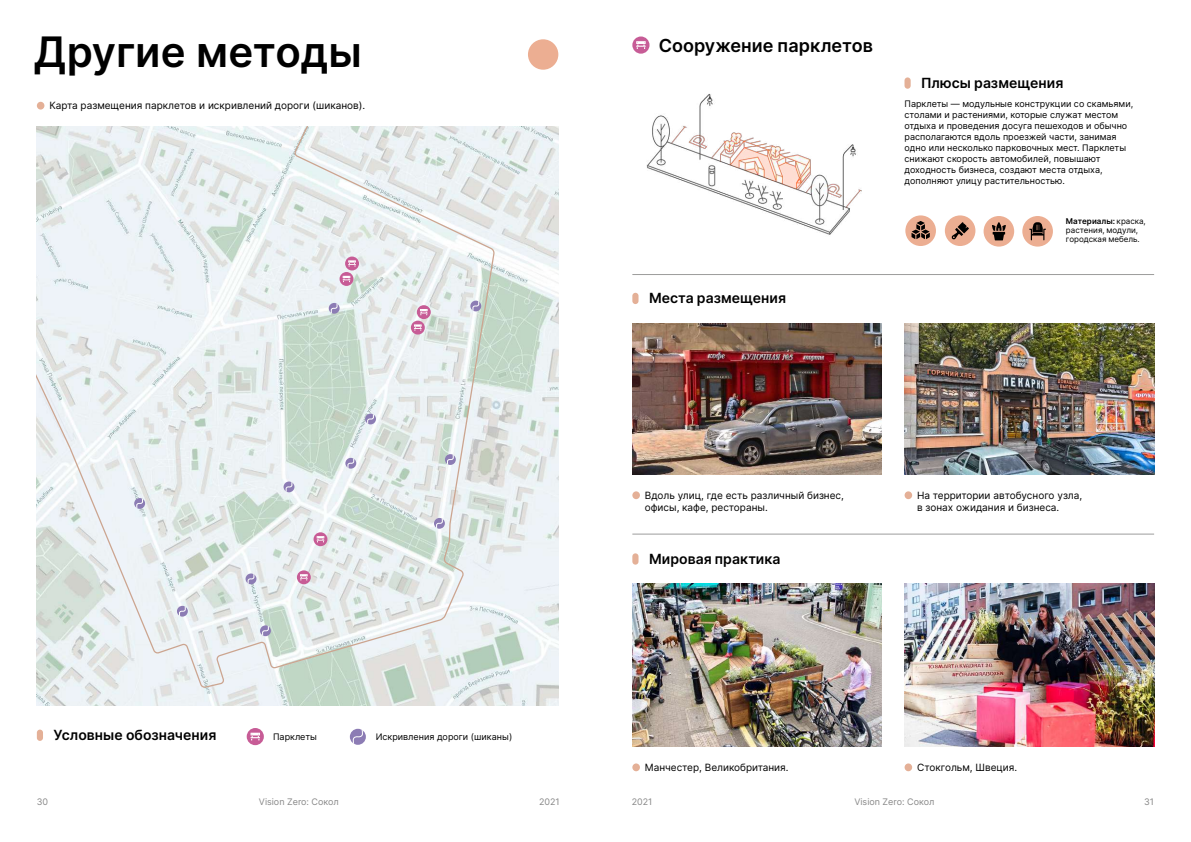
<style>
.page{position:relative;width:1191px;height:842px;background:#fff}
.page>*{position:absolute;margin:0;border:0;box-sizing:border-box;transform-origin:0 0}
.t1{font:600 42px "Inter";letter-spacing:-.005em;color:#000}
.t2{font:600 18px "Inter";color:#000}
.t3{font:600 14px "Inter";letter-spacing:.005em;color:#000}
.t4{font:10px/12px "Inter";color:#000}
.t5{font:9px/11px "Inter";color:#000}
.t6{font:9px "Inter";color:#878787}
.t7{font:8px/9px "Inter";color:#000}
.s1{font-weight:600}
</style>
<div class="page">
<img style="left:37px;top:127px;width:521px;height:579px">
<div style="left:528px;top:39px;width:30px;height:31px;background:#ecae92;border-radius:50%"></div>
<svg style="left:247px;top:728px;width:17px;height:17px"></svg>
<svg style="left:250px;top:733px;width:10px;height:7px"></svg>
<svg style="left:350px;top:729px;width:15px;height:16px"></svg>
<img style="left:632px;top:584px;width:250px;height:163px">
<img style="left:646px;top:93px;width:216px;height:142px">
<img style="left:632px;top:323px;width:250px;height:151px">
<img style="left:904px;top:323px;width:250px;height:151px">
<img style="left:904px;top:584px;width:250px;height:163px">
<div style="left:632px;top:36px;width:17px;height:18px;background:#c75c96;border-radius:50%"></div>
<svg style="left:636px;top:41px;width:9px;height:8px"></svg>
<hr style="left:632px;top:534px;width:522px;height:1px;background:#9d9d9c">
<hr style="left:632px;top:274px;width:522px;height:1px;background:#9d9d9c">
<div style="left:945px;top:215px;width:30px;height:31px;background:#ecae92;border-radius:50%"></div>
<div style="left:905px;top:215px;width:31px;height:31px;background:#ecae92;border-radius:50%"></div>
<svg style="left:951px;top:222px;width:18px;height:18px"></svg>
<svg style="left:911px;top:221px;width:18px;height:18px"></svg>
<div style="left:983px;top:216px;width:31px;height:31px;background:#ecae92;border-radius:50%"></div>
<svg style="left:992px;top:222px;width:13px;height:18px"></svg>
<div style="left:1022px;top:216px;width:31px;height:31px;background:#ecae92;border-radius:50%"></div>
<svg style="left:1029px;top:222px;width:17px;height:18px"></svg>
<svg style="left:37px;top:127px;width:457px;height:562px;background:#e3e9e9"></svg>
<div style="left:37px;top:102px;width:7px;height:8px;background:#e4b097;border-radius:50%"></div>
<div style="left:904px;top:77px;width:6px;height:12px;background:#e4b097;border-radius:3px"></div>
<div style="left:632px;top:293px;width:6px;height:11px;background:#e4b097;border-radius:3px"></div>
<div style="left:632px;top:553px;width:6px;height:12px;background:#e4b097;border-radius:3px"></div>
<div style="left:632px;top:763px;width:8px;height:8px;background:#e4b097;border-radius:50%"></div>
<div style="left:632px;top:491px;width:8px;height:8px;background:#e4b097;border-radius:50%"></div>
<div style="left:904px;top:763px;width:8px;height:8px;background:#e4b097;border-radius:50%"></div>
<div style="left:904px;top:491px;width:8px;height:8px;background:#e4b097;border-radius:50%"></div>
<div style="left:37px;top:730px;width:6px;height:11px;background:#e4b097;border-radius:3px"></div>
<h1 class="t1" style="left:34px;top:22px;width:329px">Другие методы</h1>
<h2 class="t2" style="left:659px;top:32px;width:215px">Сооружение парклетов</h2>
<h3 class="t3" style="left:921px;top:73px;width:144px">Плюсы размещения</h3>
<p class="t4" style="left:49px;top:99px;width:317px">Карта размещения парклетов и искривлений дороги (шиканов).</p>
<p class="t5" style="left:904px;top:98px;width:230px">Парклеты — модульные конструкции со скамьями, столами и растениями, которые служат местом отдыха и проведения досуга пешеходов и обычно располагаются вдоль проезжей части, занимая одно или несколько парковочных мест. Парклеты снижают скорость автомобилей, повышают доходность бизнеса, создают места отдыха, дополняют улицу растительностью.</p>
<h3 class="t3" style="left:54px;top:725px;width:164px">Условные обозначения</h3>
<p class="t5" style="left:273px;top:731px;width:45px">Парклеты</p>
<p class="t5" style="left:376px;top:731px;width:138px">Искривления дороги (шиканы)</p>
<h3 class="t3" style="left:649px;top:288px;width:138px">Места размещения</h3>
<p class="t4" style="left:645px;top:489px;width:201px">Вдоль улиц, где есть различный бизнес, офисы, кафе, рестораны.</p>
<h3 class="t3" style="left:649px;top:549px;width:133px">Мировая практика</h3>
<p class="t7" style="left:1066px;top:217px;width:81px"><span class="s1">Материалы:</span> краска, растения, модули, городская мебель.</p>
<p class="t4" style="left:917px;top:489px;width:167px">На территории автобусного узла, в зонах ожидания и бизнеса.</p>
<p class="t4" style="left:645px;top:761px;width:145px">Манчестер, Великобритания.</p>
<p class="t4" style="left:917px;top:761px;width:102px">Стокгольм, Швеция.</p>
<p class="t6" style="left:37px;top:795px;width:13px">30</p>
<p class="t6" style="left:259px;top:795px;width:81px">Vision Zero: Сокол</p>
<p class="t6" style="left:539px;top:795px;width:22px">2021</p>
<p class="t6" style="left:632px;top:795px;width:22px">2021</p>
<p class="t6" style="left:854px;top:795px;width:81px">Vision Zero: Сокол</p>
<p class="t6" style="left:1144px;top:795px;width:11px">31</p>
</div>
